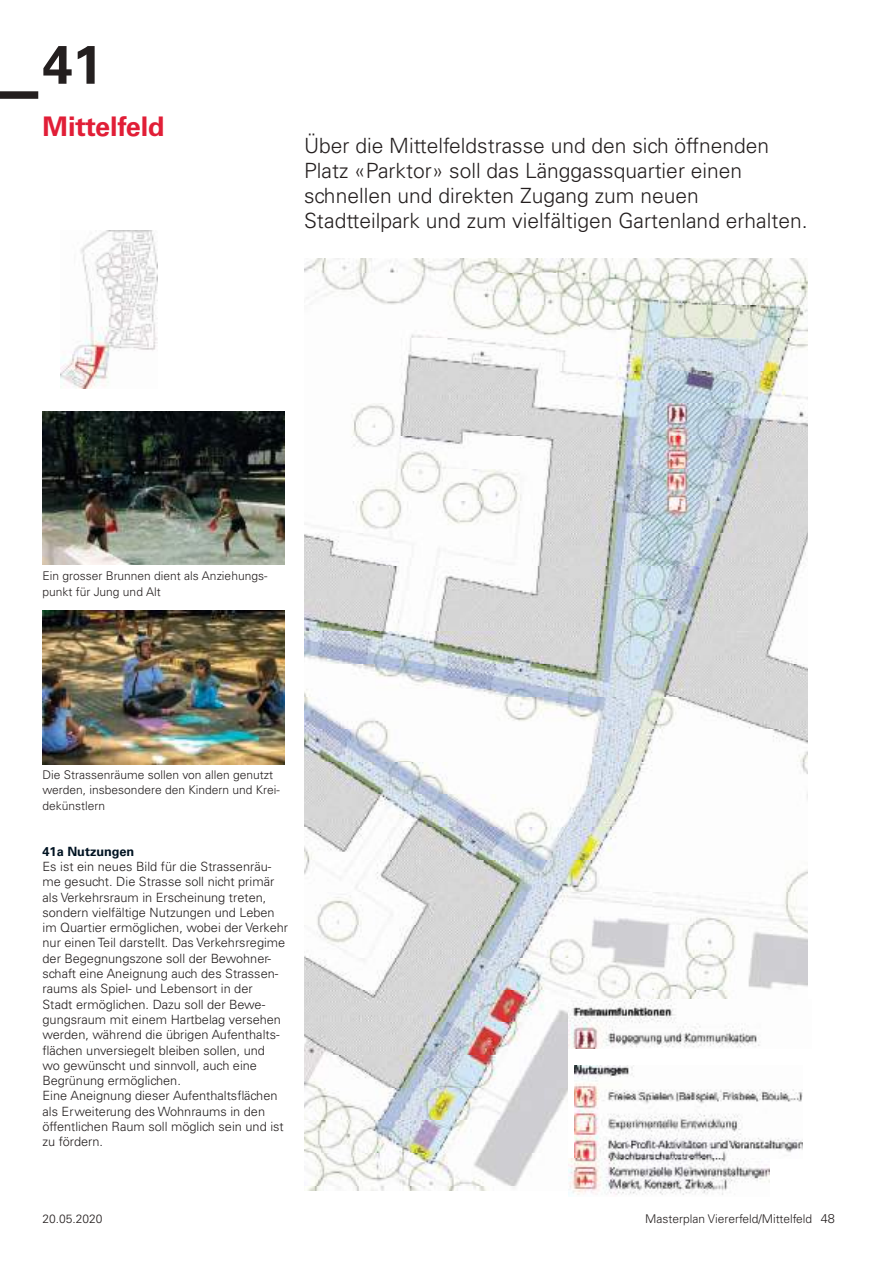
<style>
.page{position:relative;width:893px;height:1263px;background:#fff}
.page>*{position:absolute;margin:0;border:0;box-sizing:border-box;transform-origin:0 0}
.t1{font:700 54px "Univers LT Std";color:#241f1f}
.t2{font:700 27px "Univers LT Std";color:#e11e37}
.t3{font:300 21px/25.2px "Univers LT Std";color:#241f1f}
.t4{font:300 12.75px/15.3px "Univers LT Std";color:#241f1f}
.t5{font:700 12.75px "Univers LT Std";color:#001322}
.t6{font:300 12px/15.3px "Univers LT Std";color:#241f1f}
.s1{font-size:12.75px}
</style>
<div class="page">
<div style="left:0;top:91px;width:38px;height:8px;background:#241f1f"></div>
<img style="left:43px;top:611px;width:242px;height:153px">
<img style="left:43px;top:412px;width:242px;height:153px">
<img style="left:304px;top:259px;width:504px;height:932px">
<img style="left:61px;top:231px;width:96px;height:157px">
<div style="left:568px;top:999px;width:252px;height:198px;background:#fff"></div>
<img style="left:568px;top:999px;width:192px;height:50px">
<img style="left:574px;top:1065px;width:228px;height:94px">
<img style="left:568px;top:1159px;width:201px;height:37px">
<h1 class="t1" style="left:43px;top:33px;width:62px">41</h1>
<h2 class="t2" style="left:43px;top:111px;width:124px">Mittelfeld</h2>
<h3 class="t3" style="left:304px;top:133px;width:505px">Über die Mittelfeldstrasse und den sich öffnenden Platz «Parktor» soll das Länggassquartier einen schnellen und direkten Zugang zum neuen Stadtteilpark und zum vielfältigen Gartenland erhalten.</h3>
<p class="t6" style="left:43px;top:568px;width:226px">Ein grosser Brunnen dient als Anziehungs&shy;punkt für Jung und Alt</p>
<p class="t6" style="left:43px;top:767px;width:239px">Die Strassenräume sollen von allen genutzt werden, insbesondere den Kindern und Krei&shy;dekünstlern</p>
<p class="t5" style="left:43px;top:844px;width:93px">41a Nutzungen</p>
<p class="t4" style="left:43px;top:859px;width:247px">Es ist ein neues Bild für die Strassenräu&shy;me gesucht. Die Strasse soll nicht primär als Verkehrsraum in Erscheinung treten, sondern vielfältige Nutzungen und Leben im Quartier ermöglichen, wobei der Verkehr nur einen Teil darstellt. Das Verkehrsregime der Begegnungszone soll der Bewohner&shy;schaft eine Aneignung auch des Strassen&shy;raums als Spiel- und Lebensort in der<br>Stadt ermöglichen. Dazu soll der Bewe&shy;gungsraum mit einem Hartbelag versehen werden, während die übrigen Aufenthalts&shy;flächen unversiegelt bleiben sollen, und<br>wo gewünscht und sinnvoll, auch eine Begrünung ermöglichen.<br>Eine Aneignung dieser Aufenthaltsflächen als Erweiterung des Wohnraums in den öffentlichen Raum soll möglich sein und ist zu fördern.</p>
<p class="t6" style="left:43px;top:1211px;width:62px">20.05.2020</p>
<p class="t6" style="left:645px;top:1211px;width:191px">Masterplan Viererfeld/Mittelfeld <span class="s1">48</span></p>
</div>
